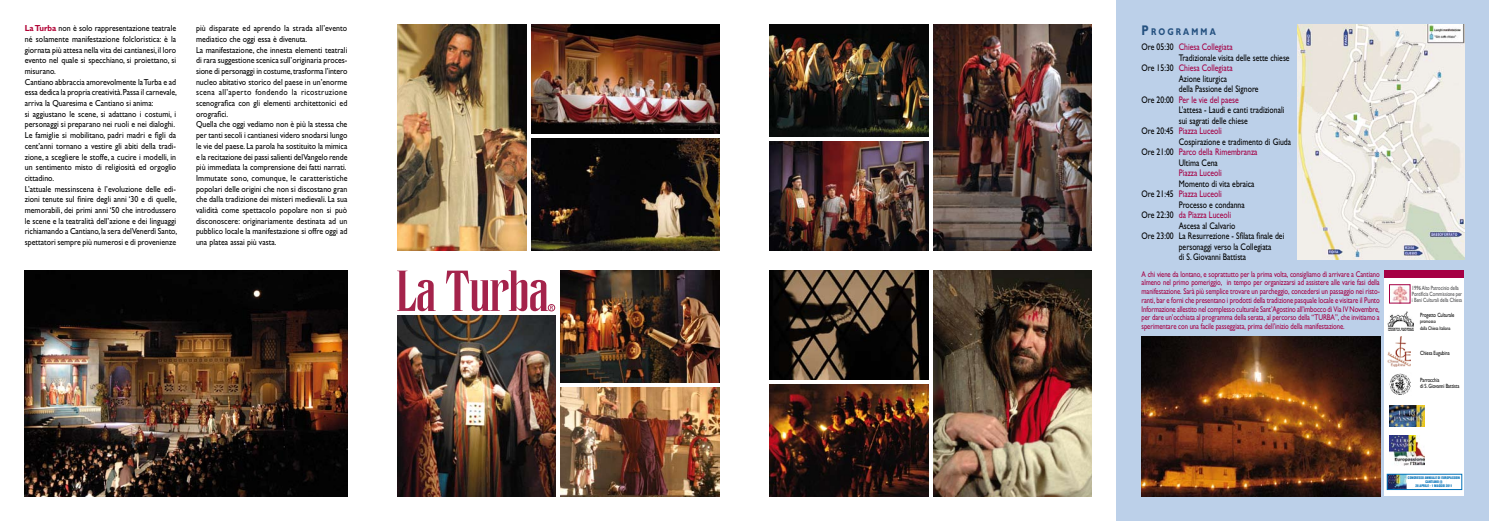
<style>
.page{position:relative;width:1489px;height:521px;background:#fff}
.page>*{position:absolute;margin:0;border:0;box-sizing:border-box;transform-origin:0 0}
.t1{font:700 9.8px "Gill Sans";letter-spacing:.27em;color:#24507f;scale:.8 1}
.t2{font:9.62px/10.5px "Gill Sans";color:#000;scale:.8 1}
.t3{font:9.62px "Gill Sans";color:#a50044;scale:.8 1}
.t4{font:8.75px/10.7px "Gill Sans";color:#000;scale:.9 1}
.t5{font:8.31px/8.8px "Gill Sans";letter-spacing:-.01em;color:#a50044;text-align:justify;scale:.8 1}
.t6{font:6.12px/6.1px "Gill Sans";letter-spacing:-.01em;color:#4b4b4d;scale:.75 1}
.t7{font:6.12px/6.1px "Gill Sans";letter-spacing:-.01em;color:#000;scale:.75 1}
.t8{font:5.25px/6.1px "Gill Sans";letter-spacing:-.01em;color:#000;scale:.75 1}
.t9{font:900 condensed 3.5px/4.2px "Helvetica";color:#0071b9;text-align:center;scale:.94 1}
.s1{font-weight:700;color:#b10034}
.s2{font-size:14px}
.s3{color:#000}
.s4{color:#a50044}
</style>
<div class="page">
<div style="left:1116px;top:0;width:372px;height:521px;background:#bcd0e9"></div>
<div style="left:1384px;top:270px;width:79px;height:226px;background:#fff"></div>
<img style="left:1297px;top:25px;width:166px;height:235px">
<img style="left:769px;top:25px;width:159px;height:111px">
<img style="left:769px;top:384px;width:159px;height:112px">
<img style="left:933px;top:270px;width:158px;height:226px">
<img style="left:1392px;top:286px;width:16px;height:15px">
<div style="left:1388px;top:284px;width:22px;height:19px;border:1px solid #a50044"></div>
<img style="left:25px;top:270px;width:322px;height:226px">
<img style="left:769px;top:270px;width:159px;height:109px">
<img style="left:561px;top:387px;width:158px;height:109px">
<img style="left:397px;top:25px;width:129px;height:226px">
<img style="left:933px;top:25px;width:158px;height:226px">
<img style="left:1389px;top:405px;width:34px;height:22px">
<img style="left:1389px;top:435px;width:34px;height:31px">
<img style="left:1387px;top:311px;width:26px;height:20px">
<img style="left:1387px;top:337px;width:22px;height:30px">
<img style="left:1389px;top:373px;width:22px;height:22px">
<div style="left:1384px;top:270px;width:79px;height:8px;background:#a50044"></div>
<img style="left:1141px;top:336px;width:239px;height:160px">
<img style="left:531px;top:25px;width:188px;height:109px">
<img style="left:531px;top:139px;width:188px;height:112px">
<img style="left:561px;top:270px;width:158px;height:112px">
<img style="left:769px;top:141px;width:159px;height:110px">
<img style="left:397px;top:316px;width:159px;height:180px">
<svg style="left:397px;top:271px;width:39px;height:40px"></svg>
<svg style="left:446px;top:270px;width:107px;height:41px"></svg>
<div style="left:548px;top:304px;width:7px;height:7px;border:1px solid #a4234b;border-radius:50%"></div>
<img style="left:1388px;top:476px;width:19px;height:12px">
<div style="left:1386px;top:474px;width:75px;height:16px;border:1px solid #0071b9"></div>
<p class="t4" style="left:25px;top:23px;width:171px"><span class="s1">La Turba</span> non è solo rappresentazione teatrale né solamente manifestazione folcloristica: è la giornata più attesa nella vita dei cantianesi, il loro evento nel quale si specchiano, si proiettano, si misurano.<br>Cantiano abbraccia amorevolmente la Turba e ad essa dedica la propria creatività. Passa il carnevale, arriva la Quaresima e Cantiano si anima:<br>si aggiustano le scene, si adattano i costumi, i personaggi si preparano nei ruoli e nei dialoghi.<br>Le famiglie si mobilitano, padri madri e figli da cent’anni tornano a vestire gli abiti della tradi&shy;zione, a scegliere le stoffe, a cucire i modelli, in un sentimento misto di religiosità ed orgoglio cittadino.<br>L’attuale messinscena è l’evoluzione delle edi&shy;zioni tenute sul finire degli anni ‘30 e di quelle, memorabili, dei primi anni ‘50 che introdussero le scene e la teatralità dell’azione e dei linguaggi richiamando a Cantiano, la sera del Venerdì Santo, spettatori sempre più numerosi e di provenienze</p>
<p class="t4" style="left:196px;top:23px;width:170px">più disparate ed aprendo la strada all’evento mediatico che oggi essa è divenuta.<br>La manifestazione, che innesta elementi teatrali di rara suggestione scenica sull’originaria proces&shy;sione di personaggi in costume, trasforma l’intero nucleo abitativo storico del paese in un’enorme scena all’aperto fondendo la ricostruzione scenografica con gli elementi architettonici ed orografici.<br>Quella che oggi vediamo non è più la stessa che per tanti secoli i cantianesi videro snodarsi lungo le vie del paese. La parola ha sostituito la mimica e la recitazione dei passi salienti del Vangelo rende più immediata la comprensione dei fatti narrati.<br>Immutate sono, comunque, le caratteristiche popolari delle origini che non si discostano gran che dalla tradizione dei misteri medievali. La sua validità come spettacolo popolare non si può disconoscere: originariamente destinata ad un pubblico locale la manifestazione si offre oggi ad una platea assai più vasta.</p>
<p class="t1" style="left:1141px;top:26px;width:94px"><span class="s2">P</span> ROGRAMMA</p>
<p class="t3" style="left:1141px;top:41px;width:115px"><span class="s3">Ore 05:30</span> Chiesa Collegiata</p>
<p class="t2" style="left:1178px;top:52px;width:140px">Tradizionale visita delle sette chiese</p>
<p class="t3" style="left:1141px;top:62px;width:115px"><span class="s3">Ore 15:30</span> Chiesa Collegiata</p>
<p class="t2" style="left:1178px;top:73px;width:62px">Azione liturgica</p>
<p class="t2" style="left:1178px;top:84px;width:101px">della Passione del Signore</p>
<p class="t3" style="left:1141px;top:94px;width:123px"><span class="s3">Ore 20:00</span> Per le vie del paese</p>
<p class="t2" style="left:1178px;top:105px;width:133px">L’attesa - Laudi e canti tradizionali</p>
<p class="t2" style="left:1178px;top:115px;width:88px">sui sagrati delle chiese</p>
<p class="t3" style="left:1141px;top:125px;width:102px"><span class="s3">Ore 20:45</span> Piazza Luceoli</p>
<p class="t2" style="left:1178px;top:136px;width:142px">Cospirazione e tradimento di Giuda</p>
<p class="t3" style="left:1141px;top:146px;width:146px"><span class="s3">Ore 21:00</span> Parco della Rimembranza</p>
<p class="t2" style="left:1178px;top:157px;width:50px">Ultima Cena</p>
<p class="t3" style="left:1178px;top:167px;width:55px">Piazza Luceoli</p>
<p class="t2" style="left:1141px;top:178px;width:143px;text-indent:37px">Momento di vita ebraica<br>Ore 21:45 <span class="s4">Piazza Luceoli</span></p>
<p class="t2" style="left:1141px;top:199px;width:130px;text-indent:37px">Processo e condanna<br>Ore 22:30 <span class="s4">da Piazza Luceoli</span></p>
<p class="t2" style="left:1178px;top:220px;width:72px">Ascesa al Calvario</p>
<p class="t2" style="left:1141px;top:231px;width:180px">Ore 23:00 La Resurrezione - Sfilata finale dei</p>
<p class="t2" style="left:1178px;top:241px;width:117px">personaggi verso la Collegiata</p>
<p class="t2" style="left:1178px;top:252px;width:86px">di S. Giovanni Battista</p>
<p class="t5" style="left:1141px;top:269px;width:299px">A chi viene da lontano, e soprattutto per la prima volta, consigliamo di arrivare a Cantiano almeno nel primo pomeriggio, in tempo per organizzarsi ad assistere alle varie fasi della manifestazione. Sarà più semplice trovare un parcheggio, concedersi un passaggio nei risto&shy;ranti, bar e forni che presentano i prodotti della tradizione pasquale locale e visitare il Punto Informazione allestito nel complesso culturale Sant’Agostino all’imbocco di Via IV Novembre, per dare un’occhiata al programma della serata, al percorso della “TURBA”, che invitiamo a sperimentare con una facile passeggiata, prima dell’inizio della manifestazione.</p>
<p class="t6" style="left:1411px;top:285px;width:68px">1996 Alto Patrocinio della<br>Pontificia Commissione per i Beni Culturali della Chiesa</p>
<p class="t7" style="left:1419px;top:312px;width:47px">Progetto Culturale</p>
<p class="t8" style="left:1419px;top:319px;width:42px">promosso<br>dalla Chiesa Italiana</p>
<p class="t7" style="left:1419px;top:350px;width:41px">Chiesa Eugubina</p>
<p class="t7" style="left:1419px;top:376px;width:54px">Parrocchia<br>di S. Giovanni Battista</p>
<p class="t9" style="left:1407px;top:475px;width:57px">CONGRESSO ANNUALE DI EUROPASSION<br>CANTIANO (I)<br>28 APRILE - 1 MAGGIO 2011</p>
</div>
